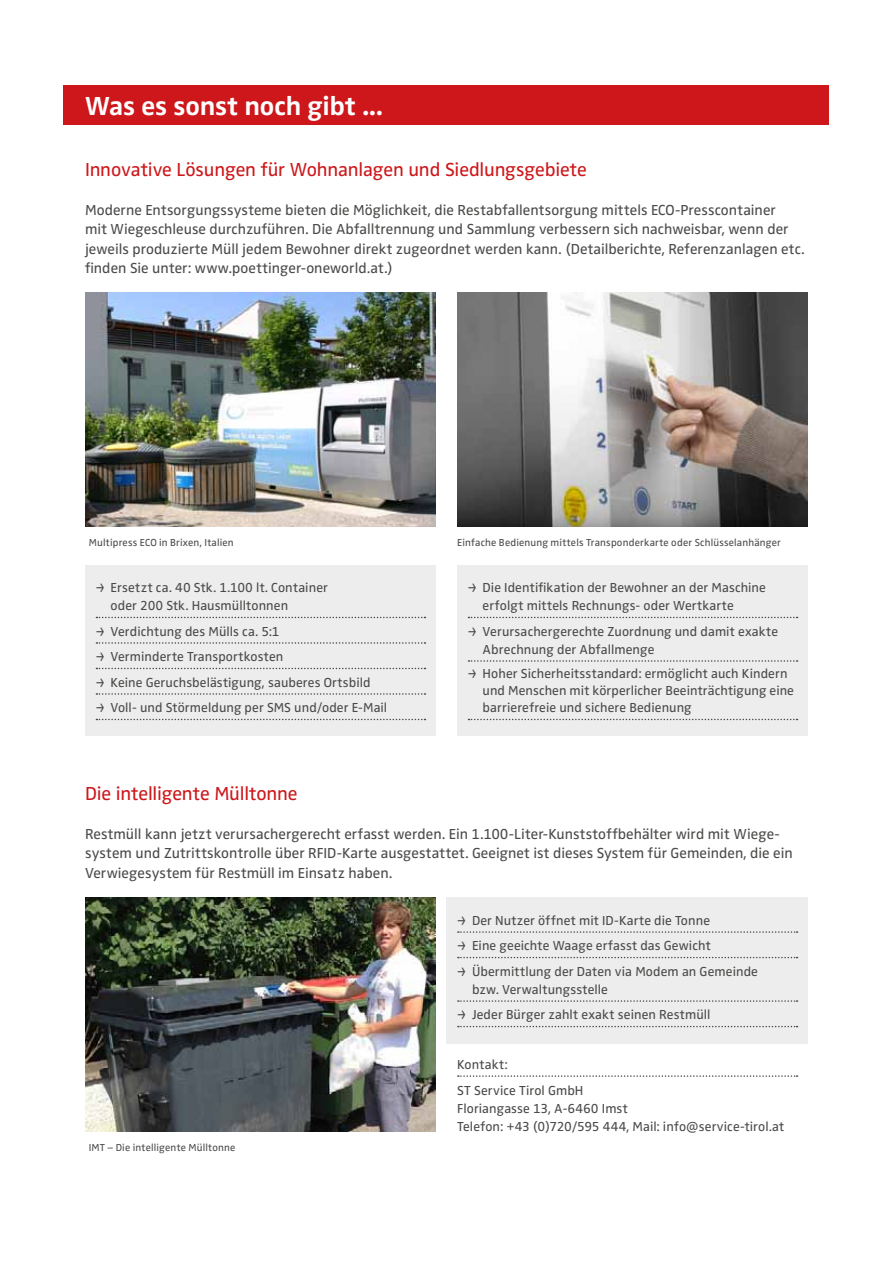
<style>
.page{position:relative;width:893px;height:1263px;background:#fff}
.page>*{position:absolute;margin:0;border:0;box-sizing:border-box;transform-origin:0 0}
.t1{font:700 27px "Zwo";letter-spacing:-.005em;color:#fff}
.t2{font:19.5px "Zwo";letter-spacing:-.01em;color:#cd171a}
.t3{font:15px/19.5px "Zwo";letter-spacing:.005em;color:#4a4a49}
.t4{font:13.5px/25.5px "Zwo";letter-spacing:.01em;color:#4a4a49}
.t5{font:10.5px "Zwo";letter-spacing:.015em;color:#4a4a49}
.s1{font-family:"Lacuna"}
</style>
<div class="page">
<div style="left:85px;top:565px;width:351px;height:170px;background:#ededed"></div>
<svg style="left:96px;top:617px;width:329px;height:1px"></svg>
<svg style="left:96px;top:642px;width:329px;height:2px"></svg>
<svg style="left:96px;top:668px;width:329px;height:1px"></svg>
<svg style="left:96px;top:693px;width:329px;height:2px"></svg>
<svg style="left:96px;top:719px;width:329px;height:1px"></svg>
<div style="left:457px;top:565px;width:351px;height:170px;background:#ededed"></div>
<svg style="left:468px;top:617px;width:329px;height:1px"></svg>
<svg style="left:468px;top:660px;width:329px;height:2px"></svg>
<svg style="left:468px;top:719px;width:329px;height:1px"></svg>
<img style="left:85px;top:292px;width:351px;height:234px">
<img style="left:457px;top:292px;width:351px;height:234px">
<div style="left:64px;top:85px;width:765px;height:39px;background:#cd171a"></div>
<svg style="left:458px;top:1075px;width:339px;height:2px"></svg>
<div style="left:446px;top:897px;width:362px;height:146px;background:#ededed"></div>
<svg style="left:458px;top:931px;width:339px;height:2px"></svg>
<svg style="left:458px;top:957px;width:339px;height:1px"></svg>
<svg style="left:458px;top:1000px;width:339px;height:2px"></svg>
<svg style="left:458px;top:1026px;width:339px;height:1px"></svg>
<img style="left:85px;top:897px;width:351px;height:234px">
<h1 class="t1" style="left:85px;top:90px;width:299px">Was es sonst noch gibt ...</h1>
<h2 class="t2" style="left:85px;top:158px;width:503px">Innovative Lösungen für Wohnanlagen und Siedlungsgebiete</h2>
<p class="t3" style="left:85px;top:200px;width:721px">Moderne Entsorgungssysteme bieten die Möglichkeit, die Restabfallentsorgung mittels ECO-Presscontainer<br>mit Wiegeschleuse durchzuführen. Die Abfalltrennung und Sammlung verbessern sich nachweisbar, wenn der jeweils produzierte Müll jedem Bewohner direkt zugeordnet werden kann. (Detailberichte, Referenzanlagen etc. finden Sie unter: www.poettinger-oneworld.at.)</p>
<p class="t5" style="left:89px;top:536px;width:146px">Multipress ECO in Brixen, Italien</p>
<p class="t5" style="left:457px;top:536px;width:325px">Einfache Bedienung mittels Transponderkarte oder Schlüsselanhänger</p>
<p class="t4" style="left:111px;top:579px;width:219px;line-height:18px;text-indent:-15px"><span class="s1">&gt;</span> Ersetzt ca. 40 Stk. 1.100 lt. Container oder 200 Stk. Hausmülltonnen</p>
<p class="t4" style="left:96px;top:618px;width:293px"><span class="s1">&gt;</span> Verdichtung des Mülls ca. 5:1<br><span class="s1">&gt;</span> Verminderte Transportkosten<br><span class="s1">&gt;</span> Keine Geruchsbelästigung, sauberes Ortsbild<br><span class="s1">&gt;</span> Voll- und Störmeldung per SMS und/oder E-Mail</p>
<p class="t4" style="left:483px;top:579px;width:285px;line-height:18px;text-indent:-15px"><span class="s1">&gt;</span> Die Identifikation der Bewohner an der Maschine erfolgt mittels Rechnungs- oder Wertkarte</p>
<p class="t4" style="left:483px;top:622px;width:297px;line-height:18px;text-indent:-15px"><span class="s1">&gt;</span> Verursachergerechte Zuordnung und damit exakte<br>Abrechnung der Abfallmenge</p>
<p class="t4" style="left:483px;top:665px;width:313px;line-height:17.2px;text-indent:-15px"><span class="s1">&gt;</span> Hoher Sicherheitsstandard: ermöglicht auch Kindern und Menschen mit körperlicher Beeinträchtigung eine barrierefreie und sichere Bedienung</p>
<h2 class="t2" style="left:85px;top:782px;width:214px">Die intelligente Mülltonne</h2>
<p class="t3" style="left:85px;top:824px;width:709px">Restmüll kann jetzt verursachergerecht erfasst werden. Ein 1.100-Liter-Kunststoffbehälter wird mit Wiege&shy;system und Zutrittskontrolle über RFID-Karte ausgestattet. Geeignet ist dieses System für Gemeinden, die ein<br>Verwiegesystem für Restmüll im Einsatz haben.</p>
<p class="t4" style="left:457px;top:907px;width:302px"><span class="s1">&gt;</span> Der Nutzer öffnet mit ID-Karte die Tonne<br><span class="s1">&gt;</span> Eine geeichte Waage erfasst das Gewicht<br><span class="s1">&gt;</span> Übermittlung der Daten via Modem an Gemeinde</p>
<p class="t4" style="left:457px;top:976px;width:255px;text-indent:15px">bzw. Verwaltungsstelle<br><span class="s1">&gt;</span> Jeder Bürger zahlt exakt seinen Restmüll</p>
<p class="t5" style="left:89px;top:1141px;width:148px">IMT – Die intelligente Mülltonne</p>
<p class="t4" style="left:457px;top:1052px;width:128px">Kontakt:<br>ST Service Tirol GmbH</p>
<p class="t4" style="left:457px;top:1099px;width:329px;line-height:18px">Floriangasse 13, A-6460 Imst<br>Telefon: +43 (0)720/595 444, Mail: info@service-tirol.at</p>
</div>
